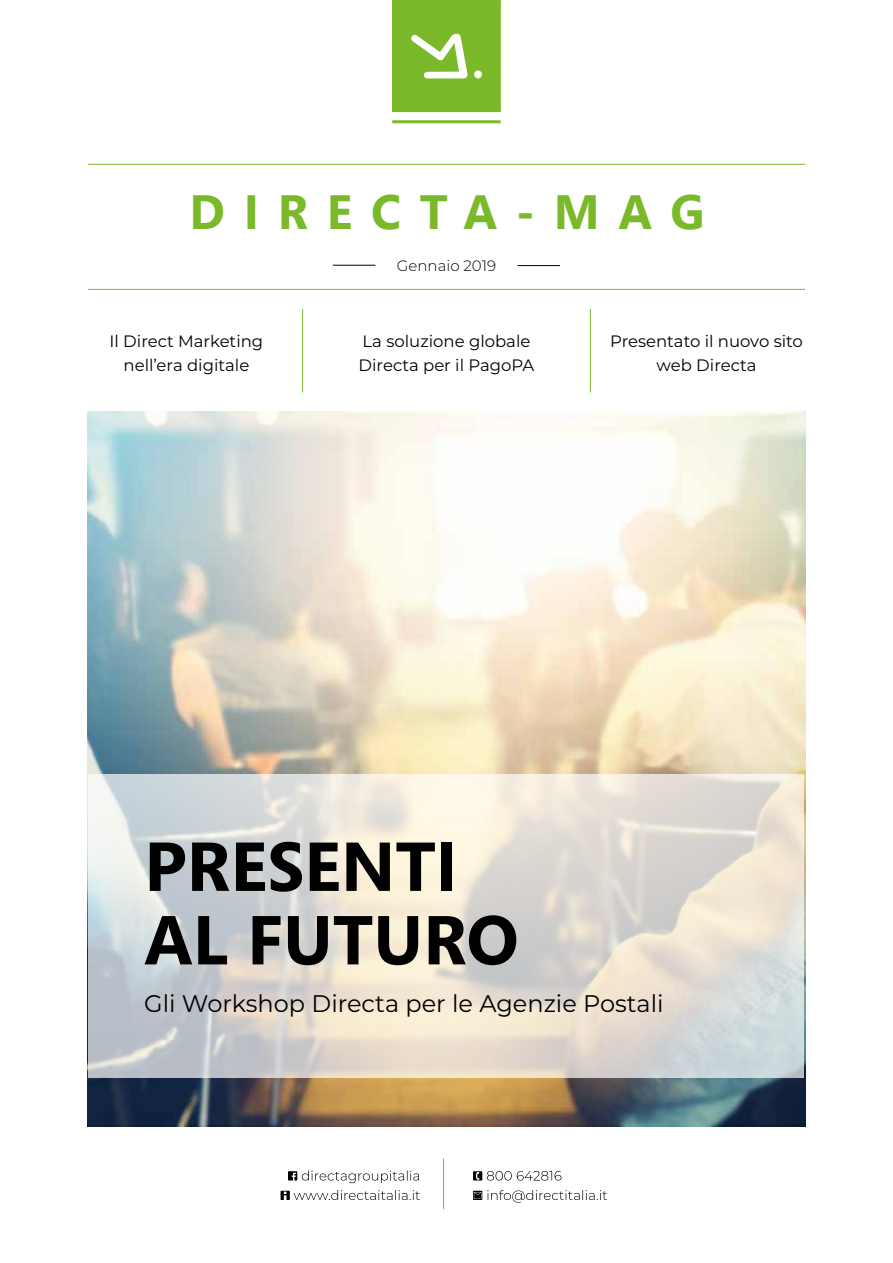
<style>
.page{position:relative;width:893px;height:1263px;background:#fff}
.page>*{position:absolute;margin:0;border:0;box-sizing:border-box;transform-origin:0 0}
.t1{font:700 69px/73.5px "Segoe UI";color:#000}
.t2{font:700 48px "Segoe UI";letter-spacing:.39em;color:#7ab929}
.t3{font:24px "Montserrat";color:#000}
.t4{font:16.5px/24px "Montserrat";color:#000;text-align:center}
.t5{font:300 15px "Montserrat";color:#000}
</style>
<div class="page">
<img style="left:88px;top:412px;width:717px;height:714px">
<div style="left:393px;top:0;width:107px;height:112px;background:#7ab929"></div>
<div style="left:392px;top:0;width:109px;height:112px;border:1px solid #7ab929"></div>
<hr style="left:88px;top:164px;width:717px;height:1px;background:#7ab929">
<hr style="left:88px;top:289px;width:717px;height:1px;background:#7ab929">
<hr style="left:302px;top:309px;width:1px;height:83px;background:#7ab929">
<hr style="left:590px;top:309px;width:1px;height:83px;background:#7ab929">
<hr style="left:392px;top:120px;width:109px;height:3px;background:#7ab929">
<hr style="left:443px;top:1158px;width:1px;height:51px;background:#7ab929">
<svg style="left:473px;top:1190px;width:134px;height:13px"></svg>
<svg style="left:473px;top:1171px;width:88px;height:9px"></svg>
<svg style="left:281px;top:1190px;width:139px;height:10px"></svg>
<svg style="left:288px;top:1170px;width:131px;height:13px"></svg>
<hr style="left:333px;top:265px;width:42px;height:1px;background:#000">
<hr style="left:517px;top:265px;width:43px;height:1px;background:#000">
<svg style="left:89px;top:775px;width:715px;height:303px;background:#dedbd4"></svg>
<svg style="left:411px;top:34px;width:56px;height:44px"></svg>
<div style="left:474px;top:71px;width:8px;height:7px;background:#fff;border-radius:50%"></div>
<h2 class="t2" style="left:190px;top:178px;width:517px">DIRECTA-MAG</h2>
<p class="t5" style="left:397px;top:255px;width:101px">Gennaio 2019</p>
<p class="t4" style="left:110px;top:328px;width:155px">Il Direct Marketing nell’era digitale</p>
<p class="t4" style="left:359px;top:328px;width:177px;text-align:left">La soluzione globale<br>Directa per il PagoPA</p>
<p class="t4" style="left:610px;top:328px;width:194px">Presentato il nuovo sito web Directa</p>
<h1 class="t1" style="left:144px;top:827px;width:376px">PRESENTI<br>AL FUTURO</h1>
<h3 class="t3" style="left:144px;top:987px;width:521px">Gli Workshop Directa per le Agenzie Postali</h3>
</div>
